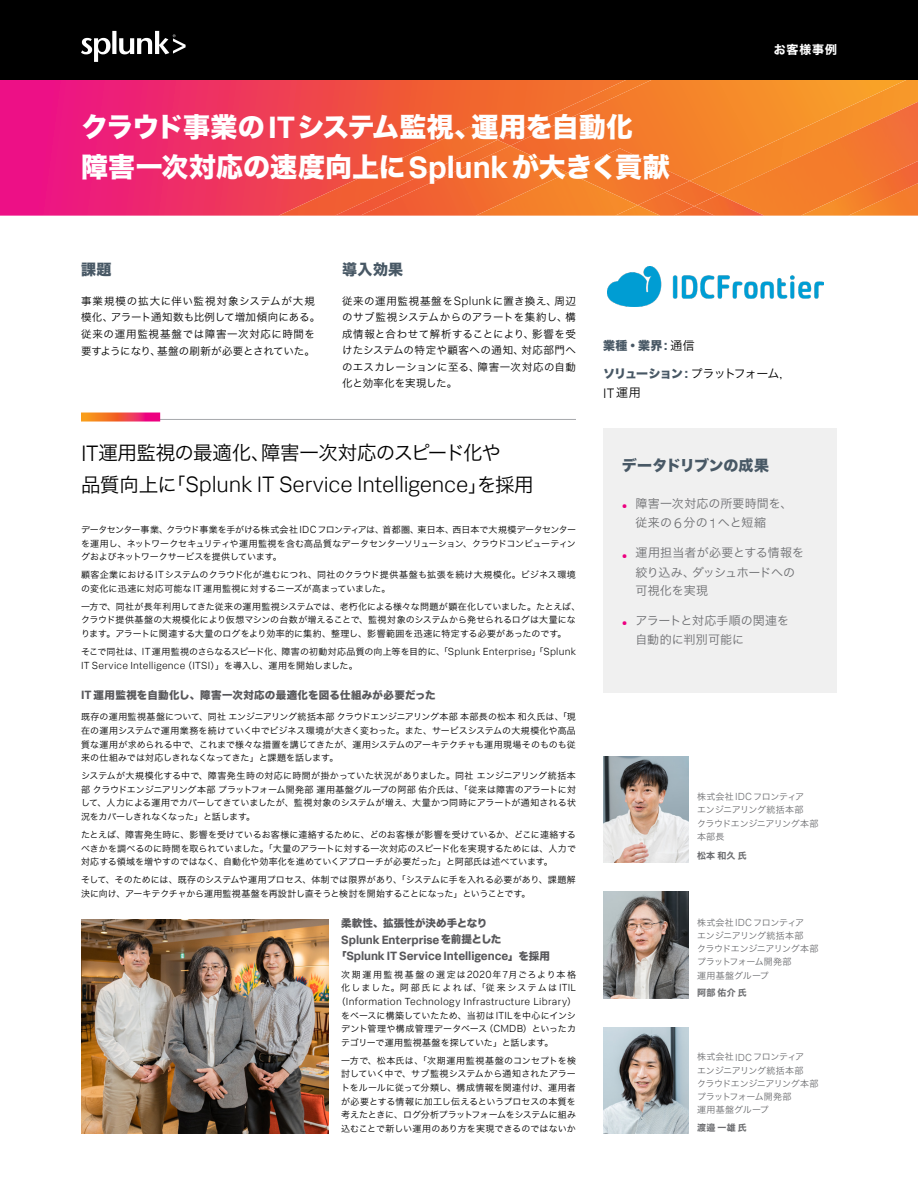
<style>
.page{position:relative;width:918px;height:1188px;background:#fff}
.page>*{position:absolute;margin:0;border:0;box-sizing:border-box;transform-origin:0 0}
.Document_title{font:27px "Hira Kaku Std N W8";letter-spacing:-.005em;color:#fff}
.Callout{font:300 22.35px "Splunk Data Sans Pro";letter-spacing:-.01em;color:#000}
.Callout-2{font:19.5px "Hira Kaku Std N W3";letter-spacing:-.025em;color:#000}
.Sidebar_headline_wit{font:15px "Hira Kaku Std N W8";letter-spacing:-.01em;color:#485865}
.Key_Challenges_Resul{font:15px "Hira Kaku Std N W8";letter-spacing:.03em;color:#485865}
.Company_details{font:300 13.8px "Splunk Data Sans Pro";color:#000}
.Subhead_1{font:700 12.15px/16.6px "Splunk Data Sans Pro";letter-spacing:-.005em;color:#58585b}
.t1{font:12px/19.5px "Hira Kaku Std N W3";letter-spacing:.005em;color:#6d6e71}
.t2{font:12px/19.5px "Hira Kaku Std N W3";letter-spacing:-.015em;color:#6d6e71;text-align:center}
.Company_details-2{font:12px "Hira Kaku Std N W3";letter-spacing:-.08em;color:#000}
.Company_details-3{font:12px "Hira Kaku Std N W8";color:#485865}
.t3{font:12px "Hira Kaku Std N W7";letter-spacing:.065em;color:#fff}
.Key_Challenges_Resul-2{font:10.5px/16.5px "Hira Kaku Std N W3";letter-spacing:.035em;color:#000;text-align:justify}
.Key_Challenges_Resul-3{font:10.5px/16.5px "Hira Kaku Std N W3";letter-spacing:.055em;color:#000}
.Subhead_1-2{font:10.5px "Hira Kaku Std N W8";letter-spacing:.02em;color:#58585b}
.Key_Challenges_Resul-4{font:10.5px "Hira Kaku Std N W3";letter-spacing:-.015em;color:#000}
.Body{font:300 10.35px "Splunk Data Sans Pro";letter-spacing:.025em;color:#000}
.Body-2{font:9px/13.6px "Hira Kaku Std N W3";color:#000;text-align:justify}
.Pull_Quote_attribute{font:9px "Hira Kaku Std N W3";letter-spacing:-.03em;color:#6d6e71}
.Body-3{font:9px/13.6px "Hira Kaku Std N W3";letter-spacing:.02em;color:#000}
.Body-4{font:9px/13.6px "Hira Kaku Std N W3";letter-spacing:.16em;color:#000}
.Pull_Quote_attribute-2{font:9px "Hira Kaku Std N W3";letter-spacing:.025em;color:#6d6e71}
.Pull_Quote_attribute-3{font:9px "Hira Kaku Std N W7";letter-spacing:.14em;color:#6d6e71}
.s1{font-family:"Splunk Data Sans Pro";font-weight:700;font-size:31.05px}
.s2{font-family:"Splunk Data Sans Pro";font-weight:300;font-size:12.15px}
.s3{font-family:"Splunk Data Sans Pro";font-weight:300;font-size:22.35px}
.s4{font-family:"Hira Kaku Std N W3";font-weight:400;font-size:19.5px}
.s5{font-family:"Splunk Data Sans Pro";font-weight:300;font-size:10.35px}
.s6{font-family:"Hira Kaku Std N W3";font-weight:400;font-size:9px}
.s7{font-family:"Splunk Data Sans Pro";font-weight:700;font-size:12.15px}
.s8{font-family:"Hira Kaku Std N W8";font-weight:400;font-size:10.5px}
.s9{font-family:"Splunk Data Sans Pro";font-weight:700;font-size:13.8px}
.s10{font-family:"Hira Kaku Std N W3";color:#000}
.s11{font-family:"Hira Kaku Std N W8";color:#485865}
.s12{font-family:"Splunk Data Sans Pro";font-weight:700;font-size:13.8px;color:#485865}
.s13{font-family:"Hira Kaku Std N W3";font-weight:400;font-size:12px}
.s14{font-family:"Splunk Data Sans Pro";font-weight:700;font-size:17.25px;color:#ed0080}
.s15{font-family:"Splunk Data Sans Pro";font-weight:300;font-size:13.8px}
</style>
<div class="page">
<svg style="left:0;top:80px;width:918px;height:136px;background:#ee3064"></svg>
<img style="left:719px;top:96px;width:199px;height:120px">
<img style="left:801px;top:155px;width:117px;height:61px">
<svg style="left:498px;top:80px;width:409px;height:101px;background:#f4812c"></svg>
<img style="left:690px;top:181px;width:29px;height:14px">
<img style="left:694px;top:195px;width:70px;height:21px">
<img style="left:660px;top:192px;width:34px;height:24px">
<img style="left:674px;top:206px;width:41px;height:10px">
<img style="left:568px;top:148px;width:122px;height:57px">
<img style="left:279px;top:127px;width:219px;height:89px">
<img style="left:335px;top:140px;width:175px;height:76px">
<img style="left:360px;top:146px;width:208px;height:70px">
<img style="left:638px;top:205px;width:22px;height:11px">
<img style="left:476px;top:173px;width:162px;height:43px">
<div style="left:0;top:0;width:918px;height:80px;background:#000"></div>
<svg style="left:81px;top:31px;width:105px;height:31px"></svg>
<img style="left:608px;top:267px;width:216px;height:40px">
<hr style="left:81px;top:419px;width:495px;height:1px;background:#a7a9ac">
<svg style="left:81px;top:413px;width:79px;height:9px"></svg>
<img style="left:603px;top:756px;width:85px;height:106px">
<img style="left:603px;top:892px;width:85px;height:106px">
<img style="left:603px;top:1028px;width:85px;height:106px">
<img style="left:81px;top:920px;width:247px;height:214px">
<div style="left:603px;top:428px;width:234px;height:265px;background:#f0f0f0"></div>
<p class="Document_title" style="left:81px;top:112px;width:554px">クラウド事業の<span class="s1">IT</span>システム監視、運用を自動化</p>
<p class="Document_title" style="left:81px;top:152px;width:590px">障害一次対応の速度向上に<span class="s1">Splunk</span>が大きく貢献</p>
<h3 class="t3" style="left:774px;top:40px;width:65px">お客様事例</h3>
<p class="Key_Challenges_Resul" style="left:81px;top:261px;width:32px">課題</p>
<p class="Key_Challenges_Resul-3" style="left:81px;top:293px;width:241px">事業規模の拡大に伴い監視対象システムが大規模化、アラート通知数も比例して増加傾向にある。従来の運用監視基盤では障害一次対応に時間を</p>
<p class="Key_Challenges_Resul-4" style="left:81px;top:344px;width:236px">要すようになり、基盤の刷新が必要とされていた。</p>
<p class="Key_Challenges_Resul" style="left:342px;top:261px;width:63px">導入効果</p>
<p class="Key_Challenges_Resul-2" style="left:342px;top:293px;width:236px">従来の運用監視基盤を<span class="s2">Splunk</span>に置き換え、周辺のサブ監視システムからのアラートを集約し、構成情報と合わせて解析することにより、影響を受けたシステムの特定や顧客への通知、対応部門へのエスカレーションに至る、障害一次対応の自動化と効率化を実現した。</p>
<p class="Callout-2" style="left:81px;top:438px;width:422px"><span class="s3">IT</span>運用監視の最適化、障害一次対応のスピード化や</p>
<p class="Callout" style="left:81px;top:471px;width:454px"><span class="s4">品質向上に「</span>Splunk IT Service Intelligence<span class="s4">」を採用</span></p>
<p class="Body-2" style="left:81px;top:523px;width:497px">データセンター事業、クラウド事業を手がける株式会社 <span class="s5">IDC</span>フロンティアは、首都圏、東日本、西日本で大規模データセンターを運用し、ネットワークセキュリティや運用監視を含む高品質なデータセンターソリューション、クラウドコンピューティングおよびネットワークサービスを提供しています。</p>
<p class="Body-3" style="left:81px;top:568px;width:496px">顧客企業における<span class="s5">IT</span>システムのクラウド化が進むにつれ、同社のクラウド提供基盤も拡張を続け大規模化。ビジネス環境の変化に迅速に対応可能な<span class="s5">IT</span> 運用監視に対するニーズが高まっていました。</p>
<p class="Body-2" style="left:81px;top:599px;width:501px;text-align:left">一方で、同社が長年利用してきた従来の運用監視システムでは、老朽化による様々な問題が顕在化していました。たとえば、クラウド提供基盤の大規模化により仮想マシンの台数が増えることで、監視対象のシステムから発せられるログは大量になります。アラートに関連する大量のログをより効率的に集約、整理し、影響範囲を迅速に特定する必要があったのです。</p>
<p class="Body-2" style="left:81px;top:645px;width:497px">そこで同社は、<span class="s5">IT</span> 運用監視のさらなるスピード化、障害の初動対応品質の向上等を目的に、「<span class="s5">Splunk Enterprise</span>」「<span class="s5">Splunk</span></p>
<p class="Body" style="left:81px;top:659px;width:278px">IT Service Intelligence<span class="s6">（</span>ITSI<span class="s6">）」を導入し、運用を開始しました。</span></p>
<p class="Subhead_1-2" style="left:81px;top:689px;width:356px"><span class="s7">IT</span> 運用監視を自動化し、障害一次対応の最適化を図る仕組みが必要だった</p>
<p class="Body-2" style="left:81px;top:710px;width:496px">既存の運用監視基盤について、同社エンジニアリング統括本部クラウドエンジニアリング本部本部長の松本和久氏は、「現在の運用システムで運用業務を続けていく中でビジネス環境が大きく変わった。また、サービスシステムの大規模化や高品質な運用が求められる中で、これまで様々な措置を講じてきたが、運用システムのアーキテクチャも運用現場そのものも従来の仕組みでは対応しきれなくなってきた」と課題を話します。</p>
<p class="Body-2" style="left:81px;top:769px;width:496px">システムが大規模化する中で、障害発生時の対応に時間が掛かっていた状況がありました。同社エンジニアリング統括本部クラウドエンジニアリング本部プラットフォーム開発部運用基盤グループの阿部佑介氏は、「従来は障害のアラートに対して、人力による運用でカバーしてきていましたが、監視対象のシステムが増え、大量かつ同時にアラートが通知される状況をカバーしきれなくなった」と話します。</p>
<p class="Body-2" style="left:81px;top:828px;width:497px">たとえば、障害発生時に、影響を受けているお客様に連絡するために、どのお客様が影響を受けているか、どこに連絡するべきかを調べるのに時間を取られていました。「大量のアラートに対する一次対応のスピード化を実現するためには、人力で対応する領域を増やすのではなく、自動化や効率化を進めていくアプローチが必要だった」と阿部氏は述べています。</p>
<p class="Body-2" style="left:81px;top:873px;width:496px">そして、そのためには、既存のシステムや運用プロセス、体制では限界があり、「システムに手を入れる必要があり、課題解決に向け、アーキテクチャから運用監視基盤を再設計し直そうと検討を開始することになった」ということです。</p>
<p class="Subhead_1-2" style="left:341px;top:917px;width:148px">柔軟性、拡張性が決め手となり</p>
<p class="Subhead_1" style="left:336px;top:931px;width:216px;text-indent:5px">Splunk Enterprise<span class="s8">を前提とした「</span>Splunk IT Service Intelligence<span class="s8">」を採用</span></p>
<p class="Body-4" style="left:341px;top:967px;width:236px">次期運用監視基盤の選定は<span class="s5">2020</span>年<span class="s5">7</span>月ごろより本格化しました。阿部氏によれば、「従来システムは<span class="s5">ITIL</span></p>
<p class="Body" style="left:337px;top:995px;width:241px"><span class="s6">（</span>Information Technology Infrastructure Library<span class="s6">）</span></p>
<p class="Body-2" style="left:341px;top:1008px;width:236px">をベースに構築していたため、当初は<span class="s5">ITIL</span>を中心にインシデント管理や構成管理データベース（<span class="s5">CMDB</span>）といったカテゴリーで運用監視基盤を探していた」と話します。</p>
<p class="Body-2" style="left:341px;top:1053px;width:236px">一方で、松本氏は、「次期運用監視基盤のコンセプトを検討していく中で、サブ監視システムから通知されたアラートをルールに従って分類し、構成情報を関連付け、運用者が必要とする情報に加工し伝えるというプロセスの本質を考えたときに、ログ分析プラットフォームをシステムに組み込むことで新しい運用のあり方を実現できるのではないか</p>
<p class="Company_details-3" style="left:603px;top:339px;width:93px">業種・業界<span class="s9">:</span> <span class="s10">通信</span></p>
<p class="Company_details-2" style="left:603px;top:364px;width:190px"><span class="s11">ソリューション</span> <span class="s12">:</span> プラットフォーム，</p>
<p class="Company_details" style="left:603px;top:385px;width:39px">IT<span class="s13">運用</span></p>
<p class="Sidebar_headline_wit" style="left:622px;top:457px;width:149px">データドリブンの成果</p>
<p class="t1" style="left:635px;top:494px;width:158px;text-indent:-14px"><span class="s14">•</span> 障害一次対応の所要時間を、従来の<span class="s15">6</span>分の<span class="s15">1</span>へと短縮</p>
<p class="t2" style="left:622px;top:543px;width:184px"><span class="s14">•</span> 運用担当者が必要とする情報を絞り込み、ダッシュホードへの</p>
<p class="t1" style="left:635px;top:581px;width:74px">可視化を実現</p>
<p class="t1" style="left:635px;top:611px;width:155px;text-indent:-14px"><span class="s14">•</span> アラートと対応手順の関連を自動的に判別可能に</p>
<p class="Pull_Quote_attribute" style="left:697px;top:790px;width:108px">株式会社<span class="s5">IDC</span>フロンティア</p>
<p class="Pull_Quote_attribute" style="left:697px;top:803px;width:108px">エンジニアリング統括本部</p>
<p class="Pull_Quote_attribute" style="left:697px;top:816px;width:123px">クラウドエンジニアリング本部</p>
<p class="Pull_Quote_attribute" style="left:697px;top:830px;width:29px">本部長</p>
<p class="Pull_Quote_attribute-3" style="left:697px;top:849px;width:51px">松本和久氏</p>
<p class="Pull_Quote_attribute" style="left:697px;top:915px;width:108px">株式会社<span class="s5">IDC</span>フロンティア</p>
<p class="Pull_Quote_attribute" style="left:697px;top:929px;width:108px">エンジニアリング統括本部</p>
<p class="Pull_Quote_attribute" style="left:697px;top:942px;width:123px">クラウドエンジニアリング本部</p>
<p class="Pull_Quote_attribute" style="left:697px;top:955px;width:96px">プラットフォーム開発部</p>
<p class="Pull_Quote_attribute-2" style="left:697px;top:968px;width:73px">運用基盤グループ</p>
<p class="Pull_Quote_attribute-3" style="left:697px;top:986px;width:51px">阿部佑介氏</p>
<p class="Pull_Quote_attribute" style="left:697px;top:1050px;width:108px">株式会社<span class="s5">IDC</span>フロンティア</p>
<p class="Pull_Quote_attribute" style="left:697px;top:1063px;width:108px">エンジニアリング統括本部</p>
<p class="Pull_Quote_attribute" style="left:697px;top:1077px;width:123px">クラウドエンジニアリング本部</p>
<p class="Pull_Quote_attribute" style="left:697px;top:1090px;width:96px">プラットフォーム開発部</p>
<p class="Pull_Quote_attribute-2" style="left:697px;top:1103px;width:73px">運用基盤グループ</p>
<p class="Pull_Quote_attribute-3" style="left:697px;top:1121px;width:51px">渡邉一雄氏</p>
</div>
